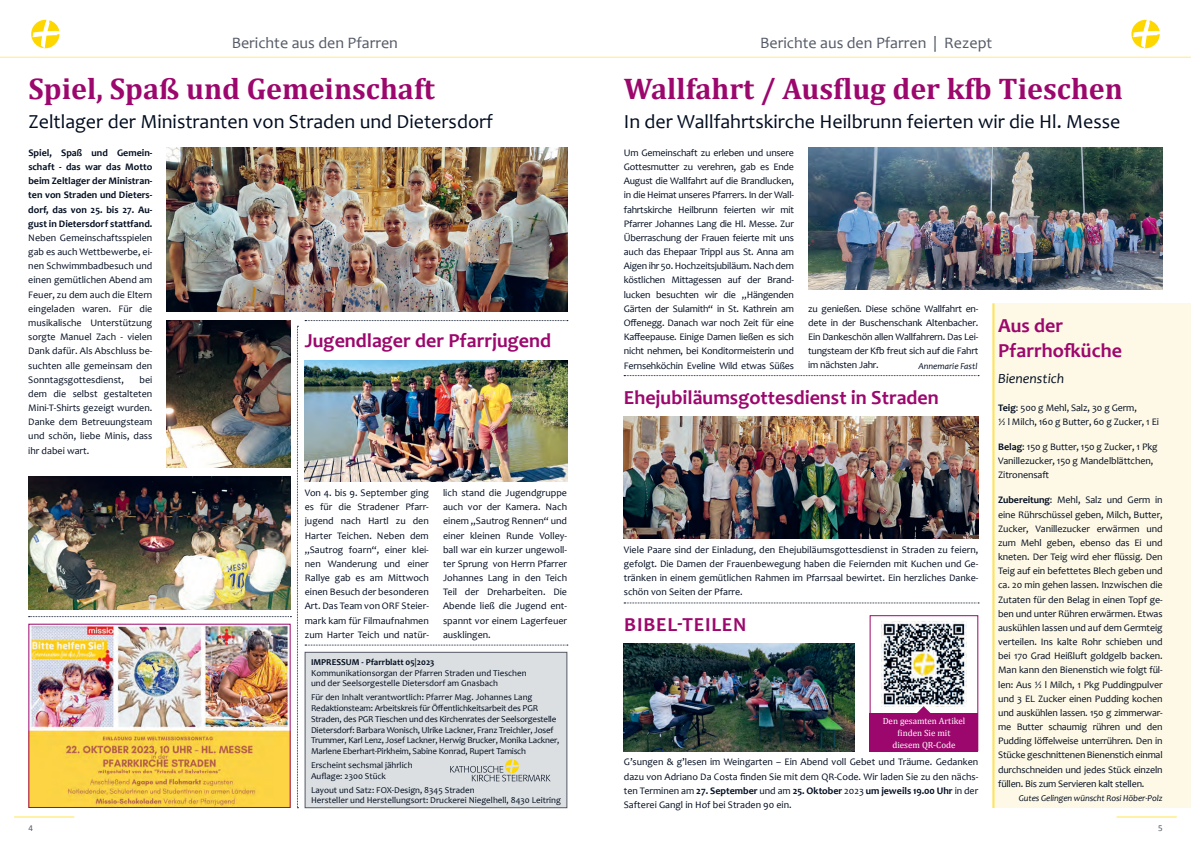
<style>
.page{position:relative;width:1191px;height:842px;background:#fff}
.page>*{position:absolute;margin:0;border:0;box-sizing:border-box;transform-origin:0 0}
.t1{font:700 30px "Cambria";color:#9c076d}
.t2{font:20px "Candara";color:#010c1f}
.t3{font:700 20px/25px "Candara";color:#9c076d}
.t4{font:700 20px "Candara";letter-spacing:.04em;color:#9c076d}
.t5{font:16px "Candara";color:#545965}
.t6{font:italic 14px "Candara";color:#010c1f}
.t7{font:10px/14.2px "Candara";color:#010c1f;text-align:justify}
.t8{font:700 10px/14.2px "Candara";color:#010c1f;text-align:justify}
.t9{font:9px/10.8px "Candara";letter-spacing:-.02em;color:#010c1f}
.t10{font:9px/10.8px "Candara";color:#010c1f}
.t11{font:italic 9px "Candara";letter-spacing:-.01em;color:#010c1f}
.t12{font:9px/12px "Cambria";color:#fff;text-align:center}
.t13{font:9px "Calibri";color:#545965}
.s1{font-weight:700}
</style>
<div class="page">
<hr style="left:0;top:57px;width:1191px;height:1px;background:#ffe983">
<hr style="left:14px;top:816px;width:60px;height:1px;background:#ffe454">
<hr style="left:1116px;top:816px;width:60px;height:1px;background:#ffe454">
<svg style="left:1131px;top:20px;width:28px;height:28px"></svg>
<svg style="left:31px;top:20px;width:29px;height:28px"></svg>
<img style="left:808px;top:147px;width:354px;height:142px">
<svg style="left:624px;top:375px;width:355px;height:1px"></svg>
<svg style="left:624px;top:603px;width:355px;height:1px"></svg>
<div style="left:992px;top:303px;width:199px;height:505px;background:#fef9e6"></div>
<img style="left:624px;top:417px;width:354px;height:122px">
<hr style="left:992px;top:303px;width:2px;height:505px;background:#ffe454">
<img style="left:624px;top:643px;width:230px;height:108px">
<div style="left:869px;top:615px;width:109px;height:136px;background:#fff;border:1px solid #9c076d"></div>
<img style="left:881px;top:622px;width:85px;height:85px">
<svg style="left:915px;top:706px;width:17px;height:7px"></svg>
<div style="left:869px;top:713px;width:109px;height:38px;background:#9c076d"></div>
<img style="left:167px;top:147px;width:400px;height:165px">
<img style="left:305px;top:360px;width:262px;height:122px">
<img style="left:28px;top:476px;width:263px;height:133px">
<img style="left:167px;top:320px;width:124px;height:148px">
<img style="left:30px;top:626px;width:259px;height:180px">
<svg style="left:305px;top:320px;width:263px;height:1px"></svg>
<svg style="left:29px;top:616px;width:262px;height:1px"></svg>
<svg style="left:305px;top:645px;width:263px;height:1px"></svg>
<svg style="left:297px;top:326px;width:1px;height:482px"></svg>
<div style="left:305px;top:652px;width:262px;height:156px;background:#dbdfe1"></div>
<div style="left:305px;top:652px;width:262px;height:156px;border:1px solid #545965"></div>
<svg style="left:450px;top:759px;width:100px;height:22px"></svg>
<h3 class="t5" style="left:232px;top:33px;width:168px">Berichte aus den Pfarren</h3>
<h3 class="t5" style="left:760px;top:33px;width:234px">Berichte aus den Pfarren | Rezept</h3>
<h1 class="t1" style="left:28px;top:71px;width:408px">Spiel, Spaß und Gemeinschaft</h1>
<h2 class="t2" style="left:28px;top:109px;width:466px">Zeltlager der Ministranten von Straden und Dietersdorf</h2>
<p class="t8" style="left:28px;top:146px;width:126px">Spiel, Spaß und Gemein&shy;schaft - das war das Motto beim Zeltlager der Ministran&shy;ten von Straden und Dieters&shy;dorf, das von 25. bis 27. Au&shy;gust in Dietersdorf stattfand.</p>
<p class="t7" style="left:28px;top:231px;width:126px">Neben Gemeinschaftsspielen gab es auch Wettbewerbe, ei&shy;nen Schwimmbadbesuch und einen gemütlichen Abend am Feuer, zu dem auch die Eltern eingeladen waren. Für die musikalische Unterstützung sorgte Manuel Zach - vielen Dank dafür. Als Abschluss be&shy;suchten alle gemeinsam den Sonntagsgottesdienst,</p>
<h2 class="t3" style="left:305px;top:328px;width:248px">Jugendlager der Pfarrjugend</h2>
<p class="t7" style="left:28px;top:372px;width:126px;text-indent:111px">bei dem die selbst gestalteten Mini-T-Shirts gezeigt wurden.<br>Danke dem Betreuungsteam und schön, liebe Minis, dass ihr dabei wart.</p>
<p class="t7" style="left:305px;top:486px;width:126px">Von 4. bis 9. September ging es für die Stradener Pfarr&shy;jugend nach Hartl zu den Harter Teichen. Neben dem „Sautrog foarn“, einer klei&shy;nen Wanderung und einer Rallye gab es am Mittwoch einen Besuch der besonderen Art. Das Team von ORF Steier&shy;mark kam für Filmaufnahmen zum Harter Teich und natür-</p>
<p class="t7" style="left:443px;top:486px;width:126px">lich stand die Jugendgruppe auch vor der Kamera. Nach einem „Sautrog Rennen“ und einer kleinen Runde Volley&shy;ball war ein kurzer ungewoll&shy;ter Sprung von Herrn Pfarrer Johannes Lang in den Teich Teil der Dreharbeiten. Die Abende ließ die Jugend ent&shy;spannt vor einem Lagerfeuer ausklingen.</p>
<p class="t10" style="left:311px;top:656px;width:217px"><span class="s1">IMPRESSUM - Pfarrblatt 05</span>|<span class="s1">2023<br></span>Kommunikationsorgan der Pfarren Straden und Tieschen und der Seelsorgestelle Dietersdorf am Gnasbach</p>
<p class="t9" style="left:311px;top:692px;width:250px">Für den Inhalt verantwortlich: Pfarrer Mag. Johannes Lang Redaktionsteam: Arbeitskreis für Öffentlichkeitsarbeit des PGR Straden, des PGR Tieschen und des Kirchenrates der Seelsorgestelle Dietersdorf: Barbara Wonisch, Ulrike Lackner, Franz Treichler, Josef Trummer, Karl Lenz, Josef Lackner, Herwig Brucker, Monika Lackner, Marlene Eberhart-Pirkheim, Sabine Konrad, Rupert Tamisch</p>
<p class="t10" style="left:311px;top:760px;width:103px">Erscheint sechsmal jährlich<br>Auflage: 2300 Stück</p>
<p class="t10" style="left:311px;top:784px;width:251px">Layout und Satz: FOX-Design, 8345 Straden<br>Hersteller und Herstellungsort: Druckerei Niegelhell, 8430 Leitring</p>
<h1 class="t1" style="left:624px;top:71px;width:500px">Wallfahrt / Ausflug der kfb Tieschen</h1>
<h2 class="t2" style="left:624px;top:109px;width:498px">In der Wallfahrtskirche Heilbrunn feierten wir die Hl. Messe</h2>
<p class="t7" style="left:624px;top:146px;width:172px">Um Gemeinschaft zu erleben und unsere Gottesmutter zu verehren, gab es Ende August die Wallfahrt auf die Brandlucken, in die Heimat unseres Pfarrers. In der Wall&shy;fahrtskirche Heilbrunn feierten wir mit Pfarrer Johannes Lang die Hl. Messe. Zur Überraschung der Frauen feierte mit uns auch das Ehepaar Trippl aus St. Anna am Aigen ihr 50. Hochzeitsjubiläum. Nach dem köstlichen Mittagessen auf der Brand&shy;lucken besuchten wir die „Hängenden Gärten der Sulamith“ in St. Kathrein am Offenegg. Danach war noch Zeit für eine Kaffeepause. Einige Damen ließen es sich nicht nehmen, bei Konditormeisterin und Fernsehköchin Eveline Wild etwas Süßes</p>
<p class="t7" style="left:808px;top:301px;width:172px">zu genießen. Diese schöne Wallfahrt en&shy;dete in der Buschenschank Altenbacher.<br>Ein Dankeschön allen Wallfahrern. Das Lei&shy;tungsteam der Kfb freut sich auf die Fahrt im nächsten Jahr.</p>
<h2 class="t3" style="left:998px;top:313px;width:125px">Aus der<br>Pfarrhofküche</h2>
<h3 class="t6" style="left:998px;top:370px;width:67px">Bienenstich</h3>
<p class="t11" style="left:918px;top:360px;width:61px">Annemarie Fastl</p>
<h2 class="t3" style="left:624px;top:385px;width:316px">Ehejubiläumsgottesdienst in Straden</h2>
<p class="t7" style="left:624px;top:542px;width:356px">Viele Paare sind der Einladung, den Ehejubiläumsgottesdienst in Straden zu feiern, gefolgt. Die Damen der Frauenbewegung haben die Feiernden mit Kuchen und Ge&shy;tränken in einem gemütlichen Rahmen im Pfarrsaal bewirtet. Ein herzliches Danke&shy;schön von Seiten der Pfarre.</p>
<h2 class="t4" style="left:624px;top:612px;width:124px">BIBEL-TEILEN</h2>
<p class="t12" style="left:882px;top:714px;width:84px">Den gesamten Artikel finden Sie mit diesem QR-Code</p>
<p class="t7" style="left:624px;top:755px;width:356px">G’sungen &amp; g’lesen im Weingarten – Ein Abend voll Gebet und Träume. Gedanken dazu von Adriano Da Costa finden Sie mit dem QR-Code. Wir laden Sie zu den nächs&shy;ten Terminen am <span class="s1">27. September</span> und am <span class="s1">25. Oktober</span> 2023 <span class="s1">um jeweils 19.00 Uhr</span> in der Safterei Gangl in Hof bei Straden 90 ein.</p>
<p class="t7" style="left:998px;top:400px;width:162px"><span class="s1">Teig</span>: 500 g Mehl, Salz, 30 g Germ,<br>½ l Milch, 160 g Butter, 60 g Zucker, 1 Ei</p>
<p class="t7" style="left:998px;top:439px;width:161px;text-align:left"><span class="s1">Belag</span>: 150 g Butter, 150 g Zucker, 1 Pkg<br>Vanillezucker, 150 g Mandelblättchen,<br>Zitronensaft</p>
<p class="t7" style="left:998px;top:493px;width:166px"><span class="s1">Zubereitung</span>: Mehl, Salz und Germ in eine Rührschüssel geben, Milch, Butter, Zucker, Vanillezucker erwärmen und zum Mehl geben, ebenso das Ei und kneten. Der Teig wird eher flüssig. Den Teig auf ein befettetes Blech geben und ca. 20 min gehen lassen. Inzwischen die Zutaten für den Belag in einen Topf ge&shy;ben und unter Rühren erwärmen. Etwas auskühlen lassen und auf dem Germteig verteilen. Ins kalte Rohr schieben und bei 170 Grad Heißluft goldgelb backen.<br>Man kann den Bienenstich wie folgt fül&shy;len: Aus ½ l Milch, 1 Pkg Puddingpulver und 3 EL Zucker einen Pudding kochen und auskühlen lassen. 150 g zimmerwar&shy;me Butter schaumig rühren und den Pudding löffelweise unterrühren. Den in Stücke geschnittenen Bienenstich einmal durchschneiden und jedes Stück einzeln füllen. Bis zum Servieren kalt stellen.</p>
<p class="t11" style="left:1018px;top:792px;width:145px">Gutes Gelingen wünscht Rosi Höber-Polz</p>
<p class="t13" style="left:28px;top:822px;width:6px">4</p>
<p class="t13" style="left:1158px;top:822px;width:6px">5</p>
</div>
